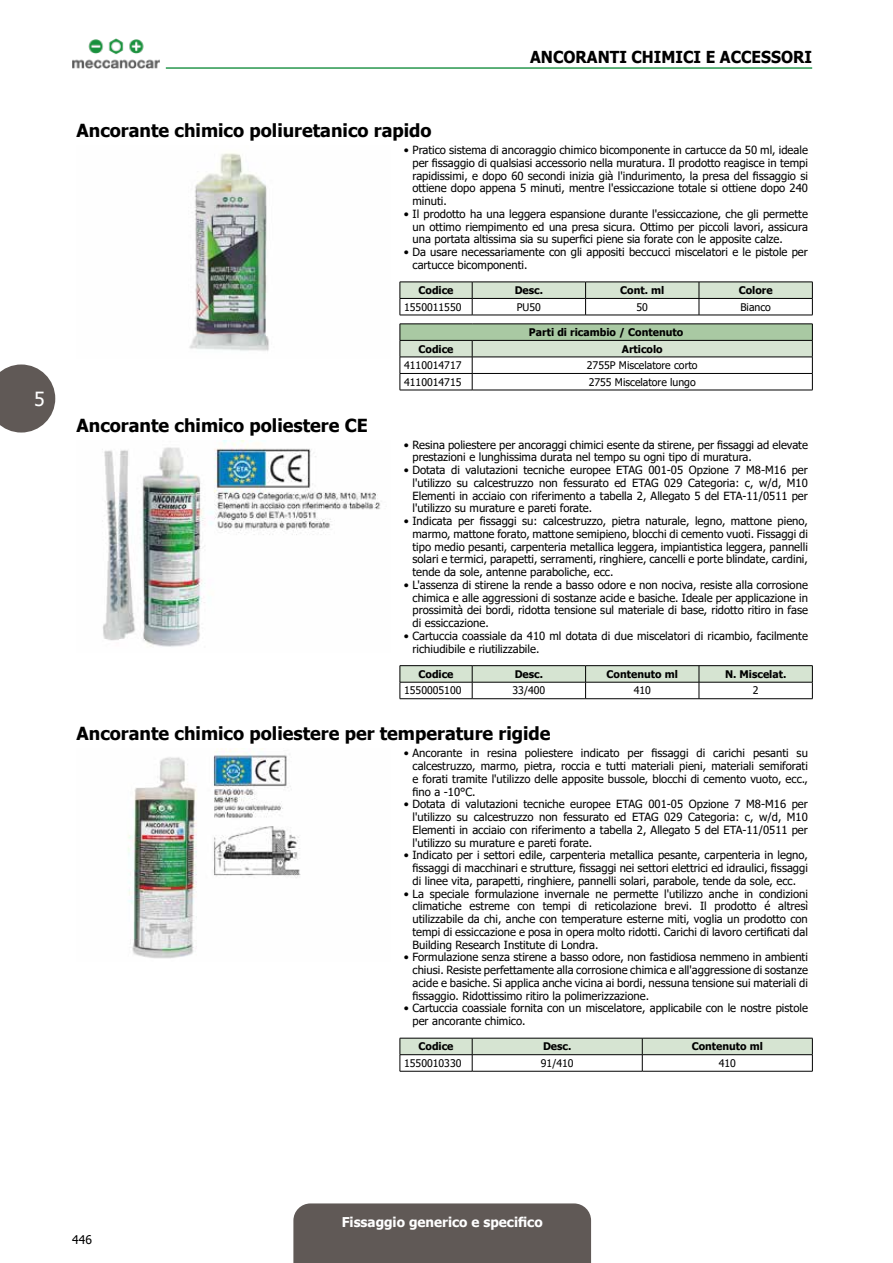
<style>
.page{position:relative;width:893px;height:1263px;background:#fff}
.page>*{position:absolute;margin:0;border:0;box-sizing:border-box;transform-origin:0 0}
.t1{font:19.5px "Tahoma";color:#fff}
.t2{font:700 18px "Tahoma";color:#000}
.t3{font:700 16.5px "Tahoma";color:#000;scale:.95 1}
.t4{font:700 13.5px "Tahoma";color:#fff}
.t5{font:12px "Tahoma";color:#000}
.t6{font:11.25px/12.8px "Tahoma";color:#000;text-align:justify}
.t7{font:10.5px "Tahoma";color:#000}
.t8{font:700 10.5px "Tahoma";color:#000}
</style>
<div class="page">
<div style="left:293px;top:1203px;width:298px;height:60px;background:#605956"></div>
<svg style="left:0;top:364px;width:55px;height:68px;background:#787370"></svg>
<img style="left:72px;top:38px;width:87px;height:31px">
<hr style="left:166px;top:67px;width:646px;height:2px;background:#28974e">
<img style="left:189px;top:153px;width:80px;height:198px">
<svg style="left:400px;top:282px;width:413px;height:33px"></svg>
<hr style="left:400px;top:315px;width:72px;height:1px;background:#000">
<hr style="left:472px;top:315px;width:114px;height:1px;background:#000">
<hr style="left:586px;top:315px;width:113px;height:1px;background:#000">
<hr style="left:699px;top:315px;width:114px;height:1px;background:#000">
<svg style="left:400px;top:324px;width:413px;height:66px"></svg>
<hr style="left:400px;top:390px;width:72px;height:1px;background:#000">
<hr style="left:472px;top:390px;width:341px;height:1px;background:#000">
<img style="left:103px;top:440px;width:279px;height:207px">
<hr style="left:400px;top:665px;width:72px;height:1px;background:#000">
<hr style="left:472px;top:665px;width:114px;height:1px;background:#000">
<hr style="left:586px;top:665px;width:113px;height:1px;background:#000">
<hr style="left:699px;top:665px;width:114px;height:1px;background:#000">
<svg style="left:400px;top:666px;width:413px;height:32px"></svg>
<hr style="left:400px;top:698px;width:72px;height:1px;background:#000">
<hr style="left:472px;top:698px;width:114px;height:1px;background:#000">
<hr style="left:586px;top:698px;width:113px;height:1px;background:#000">
<hr style="left:699px;top:698px;width:114px;height:1px;background:#000">
<img style="left:128px;top:749px;width:173px;height:210px">
<svg style="left:400px;top:1038px;width:413px;height:33px"></svg>
<hr style="left:400px;top:1071px;width:72px;height:1px;background:#000">
<hr style="left:472px;top:1071px;width:170px;height:1px;background:#000">
<hr style="left:642px;top:1071px;width:171px;height:1px;background:#000">
<h1 class="t1" style="left:34px;top:386px;width:12px">5</h1>
<h3 class="t3" style="left:530px;top:45px;width:73px">Ancorant</h3>
<h3 class="t3" style="left:619px;top:45px;width:118px">i chimici e acc</h3>
<h3 class="t3" style="left:752px;top:45px;width:65px">essori</h3>
<h2 class="t2" style="left:77px;top:118px;width:357px">Ancorante chimico poliuretanico rapido</h2>
<p class="t6" style="left:412px;top:144px;width:397px;text-indent:-9px">• Pratico sistema di ancoraggio chimico bicomponente in cartucce da 50 ml, ideale per fissaggio di qualsiasi accessorio nella muratura. Il prodotto reagisce in tempi rapidissimi, e dopo 60 secondi inizia già l'indurimento, la presa del fissaggio si ottiene dopo appena 5 minuti, mentre l'essiccazione totale si ottiene dopo 240 minuti.</p>
<p class="t6" style="left:412px;top:208px;width:397px;text-indent:-9px">• Il prodotto ha una leggera espansione durante l'essiccazione, che gli permette un ottimo riempimento ed una presa sicura. Ottimo per piccoli lavori, assicura una portata altissima sia su superfici piene sia forate con le apposite calze.</p>
<p class="t6" style="left:412px;top:246px;width:397px;text-indent:-9px">• Da usare necessariamente con gli appositi beccucci miscelatori e le pistole per cartucce bicomponenti.</p>
<p class="t8" style="left:418px;top:283px;width:37px">Codice</p>
<p class="t8" style="left:515px;top:283px;width:30px">Desc.</p>
<p class="t8" style="left:620px;top:283px;width:46px">Cont. ml</p>
<p class="t8" style="left:739px;top:283px;width:35px">Colore</p>
<p class="t7" style="left:404px;top:300px;width:59px">1550011550</p>
<p class="t7" style="left:517px;top:300px;width:26px">PU50</p>
<p class="t7" style="left:637px;top:300px;width:13px">50</p>
<p class="t7" style="left:740px;top:300px;width:32px">Bianco</p>
<p class="t8" style="left:529px;top:325px;width:156px">Parti di ricambio / Contenuto</p>
<p class="t8" style="left:418px;top:341px;width:37px">Codice</p>
<p class="t8" style="left:622px;top:341px;width:42px">Articolo</p>
<p class="t7" style="left:404px;top:358px;width:59px">4110014717</p>
<p class="t7" style="left:587px;top:358px;width:112px">2755P Miscelatore corto</p>
<p class="t7" style="left:404px;top:375px;width:59px">4110014715</p>
<p class="t7" style="left:589px;top:375px;width:109px">2755 Miscelatore lungo</p>
<h2 class="t2" style="left:77px;top:412px;width:291px">Ancorante chimico poliestere CE</h2>
<p class="t6" style="left:412px;top:439px;width:397px;text-indent:-9px">• Resina poliestere per ancoraggi chimici esente da stirene, per fissaggi ad elevate prestazioni e lunghissima durata nel tempo su ogni tipo di muratura.</p>
<p class="t6" style="left:412px;top:464px;width:397px;text-indent:-9px">• Dotata di valutazioni tecniche europee ETAG 001-05 Opzione 7 M8-M16 per l'utilizzo su calcestruzzo non fessurato ed ETAG 029 Categoria: c, w/d, M10<br>Elementi in acciaio con riferimento a tabella 2, Allegato 5 del ETA-11/0511 per l'utilizzo su murature e pareti forate.</p>
<p class="t6" style="left:412px;top:515px;width:397px;text-indent:-9px">• Indicata per fissaggi su: calcestruzzo, pietra naturale, legno, mattone pieno, marmo, mattone forato, mattone semipieno, blocchi di cemento vuoti. Fissaggi di tipo medio pesanti, carpenteria metallica leggera, impiantistica leggera, pannelli solari e termici, parapetti, serramenti, ringhiere, cancelli e porte blindate, cardini, tende da sole, antenne paraboliche, ecc.</p>
<p class="t6" style="left:412px;top:579px;width:397px;text-indent:-9px">• L'assenza di stirene la rende a basso odore e non nociva, resiste alla corrosione chimica e alle aggressioni di sostanze acide e basiche. Ideale per applicazione in prossimità dei bordi, ridotta tensione sul materiale di base, ridotto ritiro in fase di essiccazione.</p>
<p class="t6" style="left:412px;top:630px;width:397px;text-indent:-9px">• Cartuccia coassiale da 410 ml dotata di due miscelatori di ricambio, facilmente richiudibile e riutilizzabile.</p>
<p class="t8" style="left:418px;top:667px;width:37px">Codice</p>
<p class="t8" style="left:515px;top:667px;width:30px">Desc.</p>
<p class="t8" style="left:607px;top:667px;width:73px">Contenuto ml</p>
<p class="t8" style="left:725px;top:667px;width:63px">N. Miscelat.</p>
<p class="t7" style="left:404px;top:684px;width:59px">1550005100</p>
<p class="t7" style="left:513px;top:684px;width:34px">33/400</p>
<p class="t7" style="left:634px;top:684px;width:19px">410</p>
<p class="t7" style="left:753px;top:684px;width:7px">2</p>
<h2 class="t2" style="left:77px;top:721px;width:476px">Ancorante chimico poliestere per temperature rigide</h2>
<p class="t6" style="left:412px;top:748px;width:397px;text-indent:-9px">• Ancorante in resina poliestere indicato per fissaggi di carichi pesanti su calcestruzzo, marmo, pietra, roccia e tutti materiali pieni, materiali semiforati e forati tramite l'utilizzo delle apposite bussole, blocchi di cemento vuoto, ecc., fino a -10°C.</p>
<p class="t6" style="left:412px;top:798px;width:397px;text-indent:-9px">• Dotata di valutazioni tecniche europee ETAG 001-05 Opzione 7 M8-M16 per l'utilizzo su calcestruzzo non fessurato ed ETAG 029 Categoria: c, w/d, M10<br>Elementi in acciaio con riferimento a tabella 2, Allegato 5 del ETA-11/0511 per l'utilizzo su murature e pareti forate.</p>
<p class="t6" style="left:412px;top:849px;width:397px;text-indent:-9px">• Indicato per i settori edile, carpenteria metallica pesante, carpenteria in legno, fissaggi di macchinari e strutture, fissaggi nei settori elettrici ed idraulici, fissaggi di linee vita, parapetti, ringhiere, pannelli solari, parabole, tende da sole, ecc.</p>
<p class="t6" style="left:412px;top:888px;width:397px;text-indent:-9px">• La speciale formulazione invernale ne permette l'utilizzo anche in condizioni climatiche estreme con tempi di reticolazione brevi. Il prodotto é altresì utilizzabile da chi, anche con temperature esterne miti, voglia un prodotto con tempi di essiccazione e posa in opera molto ridotti. Carichi di lavoro certificati dal Building Research Institute di Londra.</p>
<p class="t6" style="left:412px;top:951px;width:397px;text-indent:-9px">• Formulazione senza stirene a basso odore, non fastidiosa nemmeno in ambienti chiusi. Resiste perfettamente alla corrosione chimica e all'aggressione di sostanze acide e basiche. Si applica anche vicina ai bordi, nessuna tensione sui materiali di fissaggio. Ridottissimo ritiro la polimerizzazione.</p>
<p class="t6" style="left:412px;top:1002px;width:397px;text-indent:-9px">• Cartuccia coassiale fornita con un miscelatore, applicabile con le nostre pistole per ancorante chimico.</p>
<p class="t8" style="left:418px;top:1039px;width:37px">Codice</p>
<p class="t8" style="left:543px;top:1039px;width:30px">Desc.</p>
<p class="t8" style="left:692px;top:1039px;width:73px">Contenuto ml</p>
<p class="t7" style="left:404px;top:1056px;width:59px">1550010330</p>
<p class="t7" style="left:541px;top:1056px;width:34px">91/410</p>
<p class="t7" style="left:719px;top:1056px;width:19px">410</p>
<p class="t5" style="left:72px;top:1231px;width:21px">446</p>
<p class="t4" style="left:342px;top:1212px;width:202px">Fissaggio generico e specifico</p>
</div>
